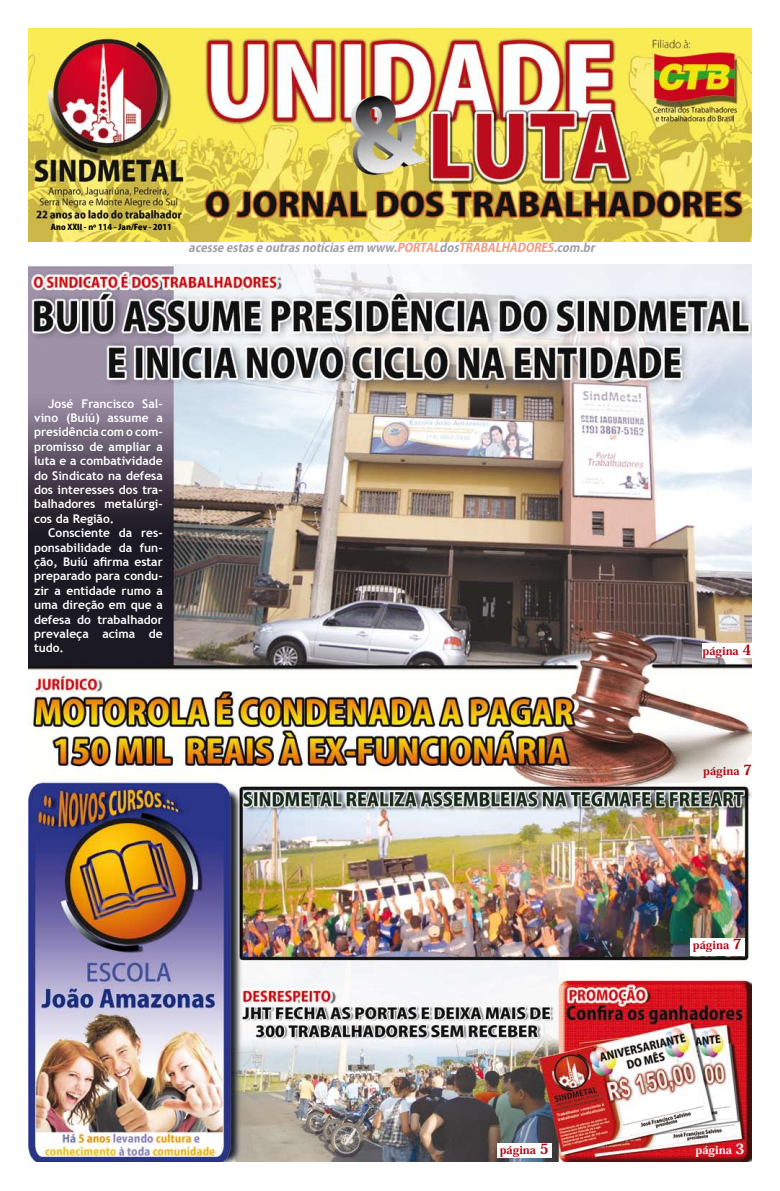
<style>
.page{position:relative;width:780px;height:1191px;background:#fff}
.page>*{position:absolute;margin:0;border:0;box-sizing:border-box;transform-origin:0 0}
.t1{font:700 12px/14.4px "Trebuchet MS";color:#fff;text-align:justify}
.t2{font:italic 700 12px "Koz Go Pro";color:#9c9d9f}
.t3{font:800 11px "Koz Min Pro";color:#ab0b17}
.t4{font:800 11px "Koz Min Pro";color:#fff}
.t5{font:800 8px "Koz Go Pro";color:#000}
.s1{color:#f29979}
.s2{font-size:14px}
</style>
<div class="page">
<img style="left:28px;top:265px;width:723px;height:896px">
<img style="left:28px;top:28px;width:723px;height:213px">
<div style="left:702px;top:643px;width:49px;height:15px;background:#fff"></div>
<div style="left:497px;top:1143px;width:54px;height:14px;background:#fff"></div>
<div style="left:690px;top:938px;width:54px;height:18px;background:#fff"></div>
<p class="t5" style="left:51px;top:222px;width:122px">Ano XXII - nº 114 - Jan/Fev - 2011</p>
<p class="t2" style="left:189px;top:239px;width:410px">acesse estase outrasnotíciasem www.<span class="s1">PORTAL</span>dos<span class="s1">TRABALHADORES</span>.com.br</p>
<p class="t1" style="left:34px;top:396px;width:130px;text-indent:14px">José Francisco Sal&shy;vino (Buiú) assume a presidência com o com&shy;promisso de ampliar a luta e a combatividade do Sindicato na defesa dos interesses dos tra&shy;balhadores metalúrgi&shy;cos da Região.</p>
<p class="t1" style="left:34px;top:525px;width:130px;text-indent:14px">Consciente da res&shy;ponsabilidade da fun&shy;ção, Buiú afirma estar preparado para condu&shy;zir a entidade rumo a uma direção em que a defesa do trabalhador prevaleça acima de tudo.</p>
<p class="t3" style="left:499px;top:1141px;width:50px">página <span class="s2">5</span></p>
<p class="t3" style="left:702px;top:642px;width:50px">página <span class="s2">4</span></p>
<p class="t3" style="left:703px;top:763px;width:50px">página <span class="s2">7</span></p>
<p class="t3" style="left:693px;top:937px;width:50px">página <span class="s2">7</span></p>
<p class="t4" style="left:695px;top:1141px;width:50px">página <span class="s2">3</span></p>
</div>
